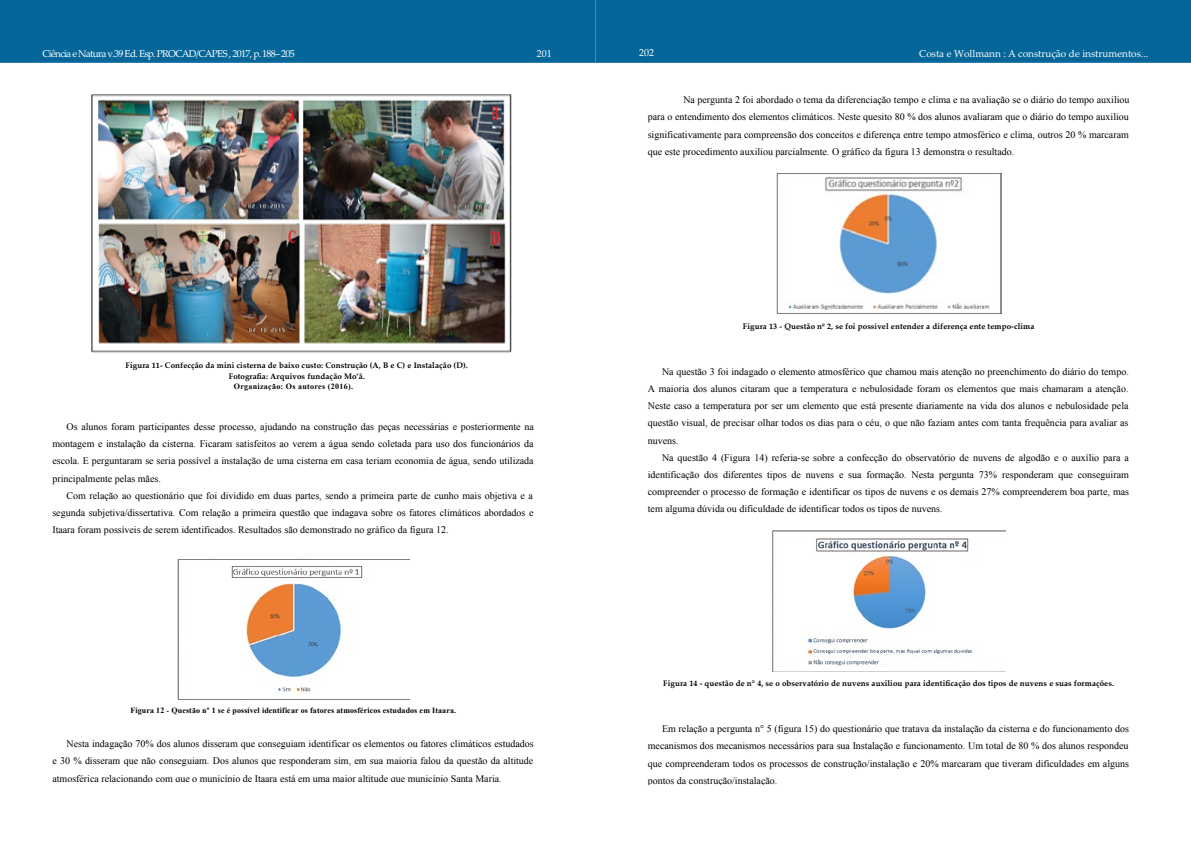
<style>
.page{position:relative;width:1191px;height:842px;background:#fff}
.page>*{position:absolute;margin:0;border:0;box-sizing:border-box;transform-origin:0 0}
.t1{font:10px/17.2px "Times New Roman";color:#000;text-align:justify}
.t2{font:10px "Palatino Linotype";letter-spacing:-.07em;color:#fff}
.t3{font:10px "Palatino Linotype";color:#fff}
.t4{font:700 8px/10.8px "Palatino Linotype";letter-spacing:.01em;color:#000;text-align:center}
.t5{font:700 8px "Times New Roman";letter-spacing:.01em;color:#000}
.t6{font:700 8px "Times New Roman";letter-spacing:.035em;color:#000}
</style>
<div class="page">
<div style="left:595px;top:0;width:596px;height:63px;background:#056699;border:1px solid #056699"></div>
<div style="left:0;top:0;width:595px;height:63px;background:#056699;border:1px solid #056699"></div>
<img style="left:91px;top:94px;width:420px;height:259px">
<img style="left:177px;top:559px;width:233px;height:141px">
<img style="left:776px;top:173px;width:225px;height:141px">
<img style="left:772px;top:530px;width:233px;height:142px">
<p class="t2" style="left:43px;top:46px;width:254px">Ciência e Natura v.39 Ed. Esp. PROCAD/CAPES , 2017, p. 188– 205</p>
<p class="t3" style="left:537px;top:46px;width:16px">201</p>
<p class="t3" style="left:639px;top:45px;width:16px">202</p>
<p class="t3" style="left:919px;top:46px;width:231px">Costa e Wollmann : A construção de instrumentos...</p>
<p class="t4" style="left:126px;top:361px;width:344px">Figura 11- Confecção da mini cisterna de baixo custo: Construção (A, B e C) e Instalação (D).<br>Fotografa: Arquivos fundação Mo’ã.</p>
<p class="t6" style="left:234px;top:382px;width:121px">Organização: Os autores (2016).</p>
<p class="t1" style="left:52px;top:418px;width:483px;text-indent:14px">Os alunos foram participantes desse processo, ajudando na construção das peças necessárias e posteriormente na montagem e instalação da cisterna. Ficaram satisfeitos ao verem a água sendo coletada para uso dos funcionários da escola. E perguntaram se seria possível a instalação de uma cisterna em casa teriam economia de água, sendo utilizada principalmente pelas mães.</p>
<p class="t1" style="left:52px;top:487px;width:483px;text-indent:14px">Com relação ao questionário que foi dividido em duas partes, sendo a primeira parte de cunho mais objetiva e a segunda subjetiva/dissertativa. Com relação a primeira questão que indagava sobre os fatores climáticos abordados e Itaara foram possíveis de serem identificados. Resultados são demonstrado no gráfico da figura 12.</p>
<p class="t5" style="left:130px;top:707px;width:327px">Figura 12 - Questão nº 1 se é possível identificar os fatores atmosféricos estudados em Itaara.</p>
<p class="t1" style="left:52px;top:735px;width:483px;text-indent:14px">Nesta indagação 70% dos alunos disseram que conseguiam identificar os elementos ou fatores climáticos estudados e 30 % disseram que não conseguiam. Dos alunos que responderam sim, em sua maioria falou da questão da altitude atmosférica relacionando com que o município de Itaara está em uma maior altitude que município Santa Maria.</p>
<p class="t1" style="left:648px;top:91px;width:483px;text-indent:36px">Na pergunta 2 foi abordado o tema da diferenciação tempo e clima e na avaliação se o diário do tempo auxiliou para o entendimento dos elementos climáticos. Neste quesito 80 % dos alunos avaliaram que o diário do tempo auxiliou significativamente para compreensão dos conceitos e diferença entre tempo atmosférico e clima, outros 20 % marcaram que este procedimento auxiliou parcialmente. O gráfico da figura 13 demonstra o resultado.</p>
<p class="t4" style="left:743px;top:322px;width:293px">Figura 13 - Questão nº 2, se foi possível entender a diferença ente tempo-clima</p>
<p class="t1" style="left:648px;top:363px;width:482px;text-indent:14px">Na questão 3 foi indagado o elemento atmosférico que chamou mais atenção no preenchimento do diário do tempo.<br>A maioria dos alunos citaram que a temperatura e nebulosidade foram os elementos que mais chamaram a atenção.<br>Neste caso a temperatura por ser um elemento que está presente diariamente na vida dos alunos e nebulosidade pela questão visual, de precisar olhar todos os dias para o céu, o que não faziam antes com tanta frequência para avaliar as nuvens.</p>
<p class="t1" style="left:648px;top:449px;width:483px;text-indent:14px">Na questão 4 (Figura 14) referia-se sobre a confecção do observatório de nuvens de algodão e o auxílio para a identificação dos diferentes tipos de nuvens e sua formação. Nesta pergunta 73% responderam que conseguiram compreender o processo de formação e identificar os tipos de nuvens e os demais 27% compreenderem boa parte, mas tem alguma dúvida ou dificuldade de identificar todos os tipos de nuvens.</p>
<p class="t4" style="left:663px;top:679px;width:452px">Figura 14 - questão de n° 4, se o observatório de nuvens auxiliou para identifcação dos tipos de nuvens e suas formações.</p>
<p class="t1" style="left:648px;top:720px;width:483px;text-indent:14px">Em relação a pergunta n° 5 (figura 15) do questionário que tratava da instalação da cisterna e do funcionamento dos mecanismos dos mecanismos necessários para sua Instalação e funcionamento. Um total de 80 % dos alunos respondeu que compreenderam todos os processos de construção/instalação e 20% marcaram que tiveram dificuldades em alguns pontos da construção/instalação.</p>
</div>
